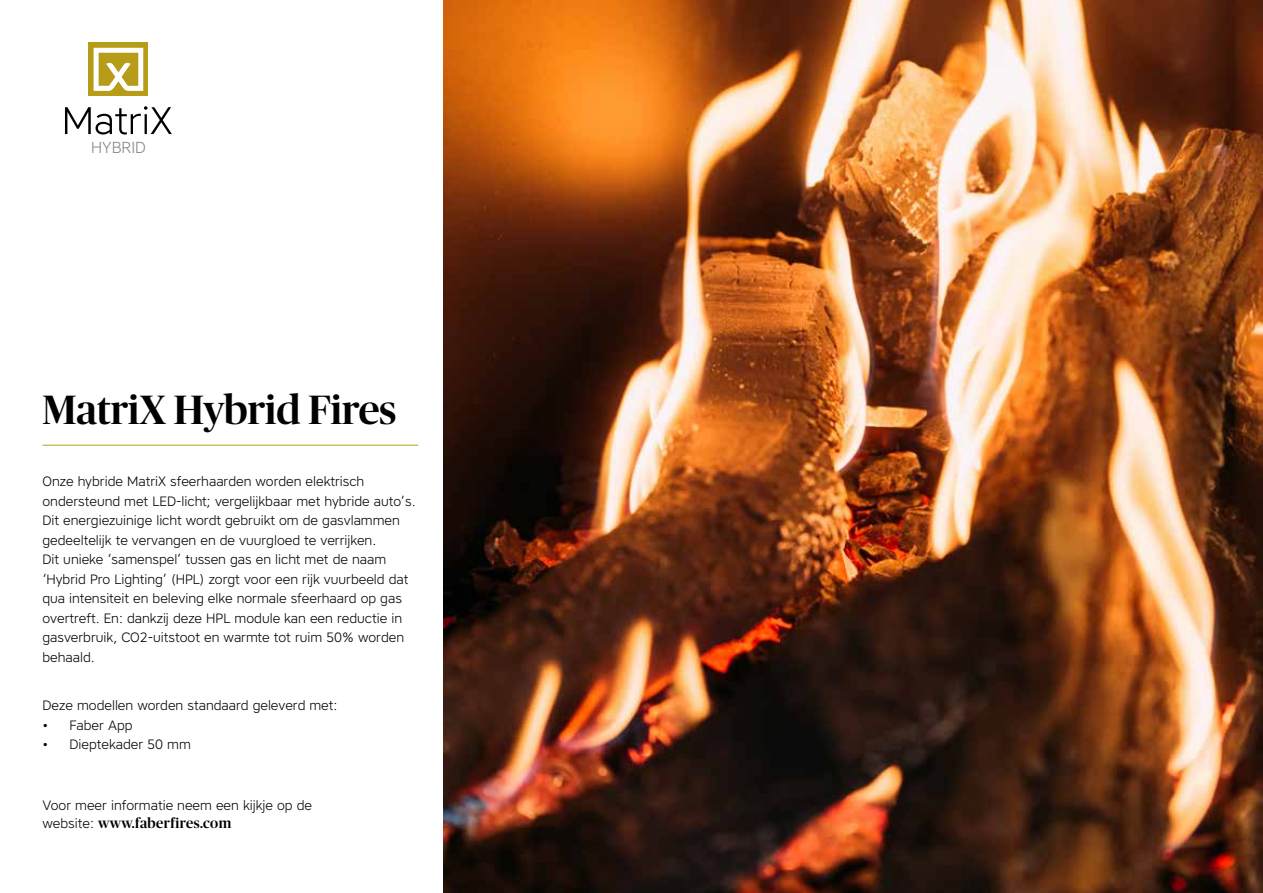
<style>
.page{position:relative;width:1263px;height:893px;background:#fff}
.page>*{position:absolute;margin:0;border:0;box-sizing:border-box;transform-origin:0 0}
.t1{font:500 40.8px "Publico Banner";color:#000}
.t2{font:300 15.9px "Core Sans A35";color:#8a8882}
.t3{font:500 14.25px "Publico Banner";letter-spacing:.03em;color:#000}
.t4{font:300 13.5px/19.5px "Core Sans A35";color:#000}
.s1{font-family:"Core Sans A35";font-weight:300;font-size:13.5px}
</style>
<div class="page">
<svg style="left:65px;top:106px;width:107px;height:29px"></svg>
<svg style="left:88px;top:43px;width:60px;height:53px"></svg>
<svg style="left:94px;top:48px;width:49px;height:43px"></svg>
<img style="left:444px;top:0;width:819px;height:893px">
<hr style="left:43px;top:445px;width:375px;height:1px;background:#b99d15">
<p class="t2" style="left:91px;top:137px;width:56px">HYBRID</p>
<h1 class="t1" style="left:43px;top:381px;width:355px">MatriX Hybrid Fires</h1>
<p class="t4" style="left:43px;top:472px;width:375px">Onze hybride MatriX sfeerhaarden worden elektrisch ondersteund met LED-licht; vergelijkbaar met hybride auto’s.<br>Dit energiezuinige licht wordt gebruikt om de gasvlammen gedeeltelijk te vervangen en de vuurgloed te verrijken.<br>Dit unieke ‘samenspel’ tussen gas en licht met de naam ‘Hybrid Pro Lighting’ (HPL) zorgt voor een rijk vuurbeeld dat qua intensiteit en beleving elke normale sfeerhaard op gas overtreft. En: dankzij deze HPL module kan een reductie in gasverbruik, CO2-uitstoot en warmte tot ruim 50% worden behaald.</p>
<p class="t4" style="left:43px;top:696px;width:296px">Deze modellen worden standaard geleverd met:</p>
<p class="t4" style="left:43px;top:715px;width:92px">• Faber App</p>
<p class="t4" style="left:43px;top:735px;width:150px">• Dieptekader 50 mm</p>
<p class="t4" style="left:43px;top:795px;width:271px">Voor meer informatie neem een kijkje op de</p>
<p class="t3" style="left:43px;top:813px;width:190px"><span class="s1">website:</span> www.faberfires.com</p>
</div>
